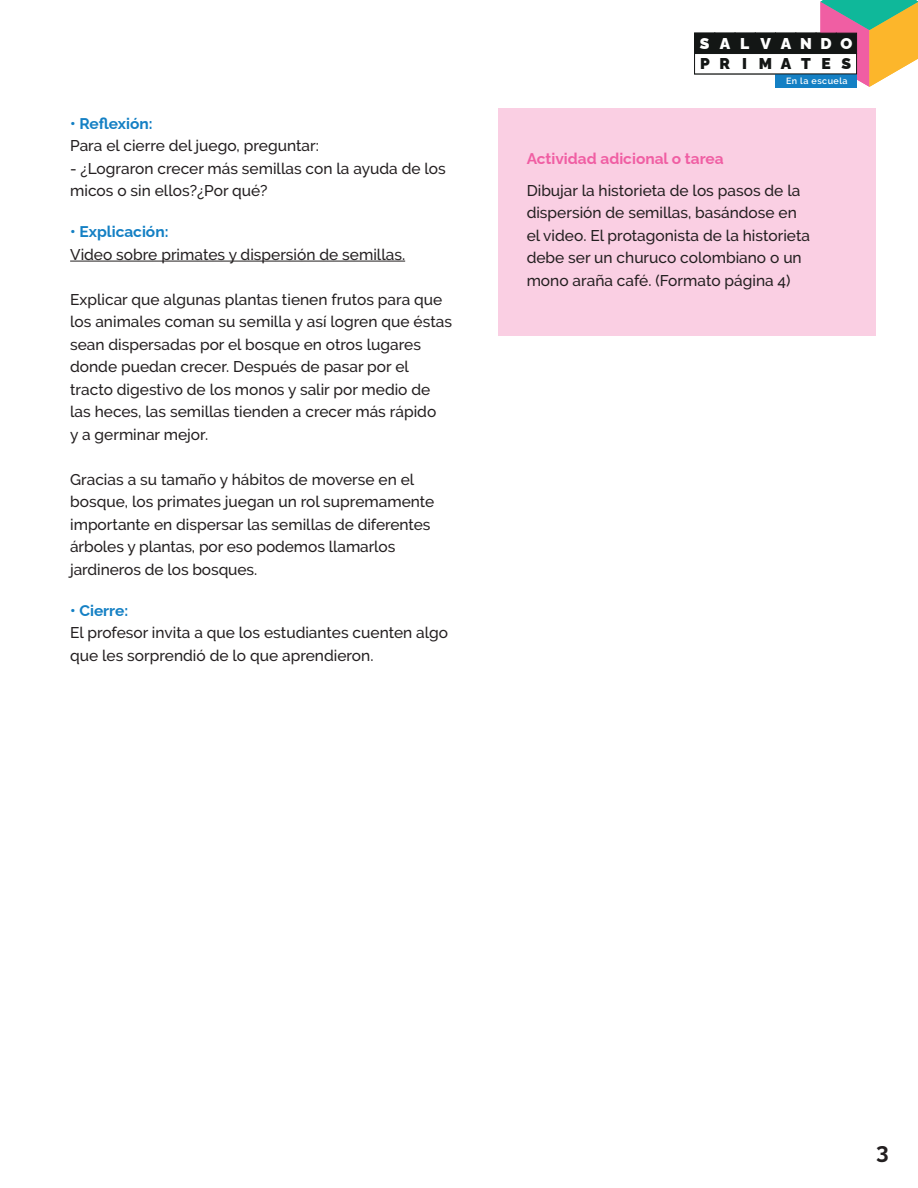
<style>
.page{position:relative;width:918px;height:1188px;background:#fff}
.page>*{position:absolute;margin:0;border:0;box-sizing:border-box;transform-origin:0 0}
.t1{font:700 22.5px "Raleway";color:#231f20}
.t2{font:900 15.6px "Raleway";letter-spacing:.625em;color:#fff}
.t3{font:900 15.6px "Raleway";letter-spacing:.675em;color:#131615}
.t4{font:500 15.45px/22.5px "Raleway";color:#231f20}
.t5{font:700 15.45px "Raleway";color:#1480c4}
.t6{font:700 15.45px "Raleway";color:#f05ea3}
.t7{font:600 9px "Raleway";letter-spacing:.05em;color:#fff}
</style>
<div class="page">
<hr style="left:70px;top:261px;width:335px;height:1px;background:#231f20">
<div style="left:499px;top:108px;width:377px;height:228px;background:#facfe3"></div>
<svg style="left:820px;top:0;width:98px;height:87px;background:#c0aa78"></svg>
<div style="left:776px;top:74px;width:81px;height:14px;background:#1480c4"></div>
<div style="left:694px;top:33px;width:21px;height:21px;background:#131615"></div>
<div style="left:714px;top:33px;width:21px;height:21px;background:#131615"></div>
<div style="left:735px;top:33px;width:21px;height:21px;background:#131615"></div>
<div style="left:755px;top:33px;width:21px;height:21px;background:#131615"></div>
<div style="left:775px;top:33px;width:21px;height:21px;background:#131615"></div>
<div style="left:795px;top:33px;width:21px;height:21px;background:#131615"></div>
<div style="left:816px;top:33px;width:21px;height:21px;background:#131615"></div>
<div style="left:836px;top:33px;width:21px;height:21px;background:#131615"></div>
<div style="left:694px;top:53px;width:163px;height:21px;background:#fff;border:1px solid #131615"></div>
<p class="t5" style="left:70px;top:114px;width:84px">• Reflexión:</p>
<p class="t4" style="left:70px;top:135px;width:250px">Para el cierre del juego, preguntar:</p>
<p class="t4" style="left:70px;top:157px;width:377px">- ¿Lograron crecer más semillas con la ayuda de los micos o sin ellos?¿Por qué?</p>
<p class="t5" style="left:70px;top:223px;width:100px">• Explicación:</p>
<p class="t4" style="left:70px;top:243px;width:337px">Video sobre primates y dispersión de semillas.</p>
<p class="t4" style="left:70px;top:288px;width:383px">Explicar que algunas plantas tienen frutos para que los animales coman su semilla y así logren que éstas sean dispersadas por el bosque en otros lugares donde puedan crecer. Después de pasar por el tracto digestivo de los monos y salir por medio de las heces, las semillas tienden a crecer más rápido<br>y a germinar mejor.</p>
<p class="t4" style="left:70px;top:468px;width:366px">Gracias a su tamaño y hábitos de moverse en el bosque, los primates juegan un rol supremamente importante en dispersar las semillas de diferentes árboles y plantas, por eso podemos llamarlos jardineros de los bosques.</p>
<p class="t5" style="left:70px;top:601px;width:60px">• Cierre:</p>
<p class="t4" style="left:70px;top:622px;width:380px">El profesor invita a que los estudiantes cuenten algo que les sorprendió de lo que aprendieron.</p>
<p class="t2" style="left:700px;top:34px;width:154px">SALVANDO</p>
<p class="t3" style="left:700px;top:55px;width:153px">PRIMATES</p>
<p class="t7" style="left:786px;top:76px;width:63px">En la escuela</p>
<p class="t6" style="left:527px;top:150px;width:199px">Actividad adicional o tarea</p>
<p class="t4" style="left:527px;top:179px;width:285px">Dibujar la historieta de los pasos de la dispersión de semillas, basándose en el video. El protagonista de la historieta debe ser un churuco colombiano o un mono araña café. (Formato página 4)</p>
<h1 class="t1" style="left:876px;top:1138px;width:14px">3</h1>
</div>
